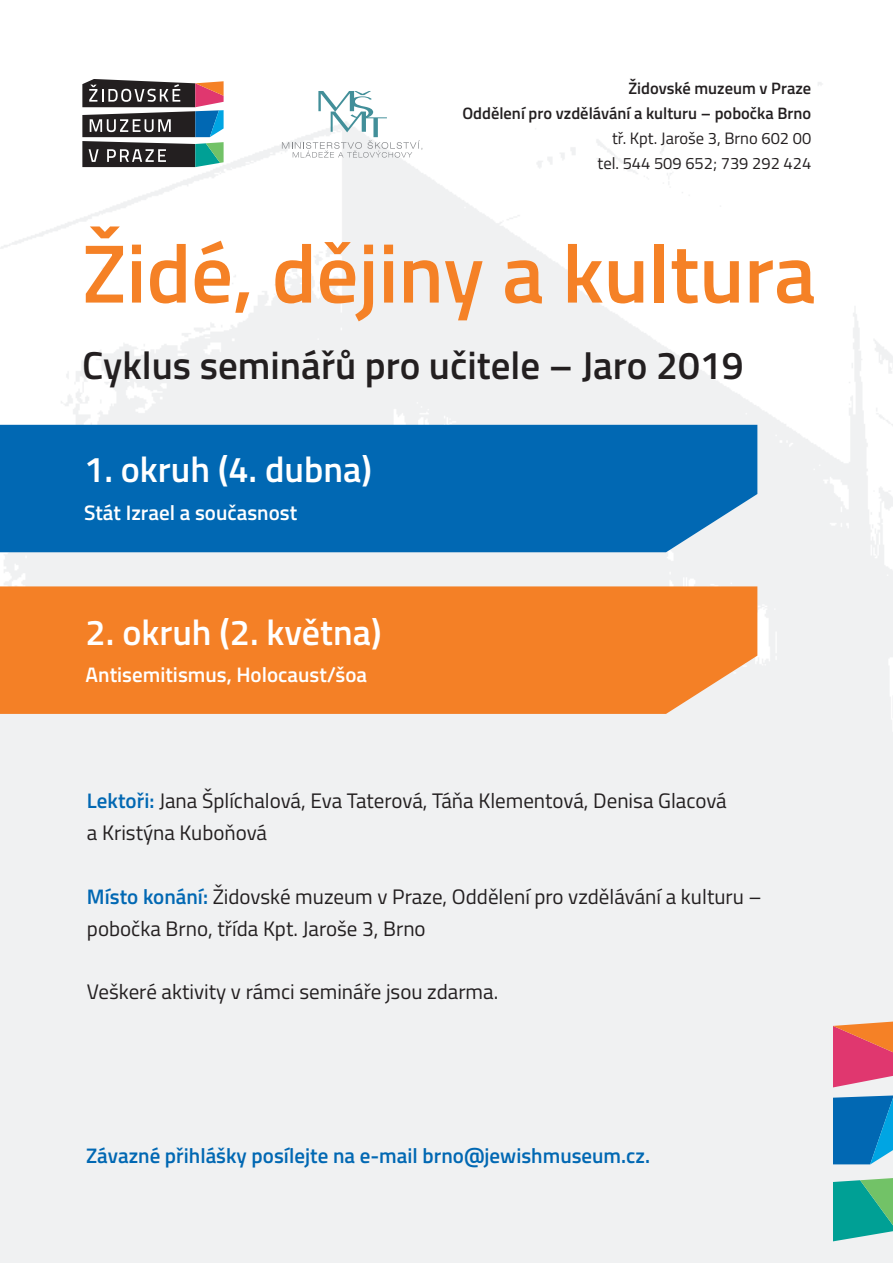
<style>
.page{position:relative;width:893px;height:1263px;background:#fff}
.page>*{position:absolute;margin:0;border:0;box-sizing:border-box;transform-origin:0 0}
.t1{font:600 82.8px "Titillium Web";color:#f58126}
.t2{font:600 39px "Titillium Web";color:#231f20}
.t3{font:600 36px "Titillium Web";color:#fff}
.t4{font:21px/32px "Titillium Web";color:#231f20}
.t5{font:600 21px "Titillium Web";color:#0168b3}
.t6{font:600 21px "Titillium Web";color:#fff}
.t7{font:600 16.5px/25px "Titillium Web";color:#231f20;text-align:right}
.t8{font:16.5px/25px "Titillium Web";color:#231f20;text-align:right}
.s1{font-weight:600;color:#0168b3}
</style>
<div class="page">
<div style="left:0;top:425px;width:757px;height:127px;background:#0168b3"></div>
<div style="left:0;top:586px;width:757px;height:128px;background:#f48026"></div>
<svg style="left:833px;top:1095px;width:60px;height:69px"></svg>
<svg style="left:833px;top:1177px;width:60px;height:64px"></svg>
<svg style="left:833px;top:1021px;width:60px;height:66px"></svg>
<svg style="left:82px;top:79px;width:142px;height:88px"></svg>
<svg style="left:282px;top:91px;width:140px;height:67px"></svg>
<p class="t7" style="left:462px;top:75px;width:350px">Židovské muzeum v Praze<br>Oddělení pro vzdělávání a kulturu – pobočka Brno</p>
<p class="t8" style="left:597px;top:126px;width:215px">tř. Kpt. Jaroše 3, Brno 602 00 tel. 544 509 652; 739 292 424</p>
<h1 class="t1" style="left:82px;top:209px;width:735px">Židé, dějiny a kultura</h1>
<h2 class="t2" style="left:82px;top:335px;width:663px">Cyklus seminářů pro učitele – Jaro 2019</h2>
<h3 class="t3" style="left:84px;top:441px;width:289px">1. okruh (4. dubna)</h3>
<p class="t6" style="left:84px;top:496px;width:214px">Stát Izrael a současnost</p>
<h3 class="t3" style="left:86px;top:604px;width:297px">2. okruh (2. května)</h3>
<p class="t6" style="left:86px;top:659px;width:283px">Antisemitismus, Holocaust/šoa</p>
<p class="t4" style="left:87px;top:784px;width:641px"><span class="s1">Lektoři:</span> Jana Šplíchalová, Eva Taterová, Táňa Klementová, Denisa Glacová a Kristýna Kuboňová</p>
<p class="t4" style="left:87px;top:880px;width:676px"><span class="s1">Místo konání:</span> Židovské muzeum v Praze, Oddělení pro vzdělávání a kulturu – pobočka Brno, třída Kpt. Jaroše 3, Brno</p>
<p class="t4" style="left:87px;top:975px;width:413px">Veškeré aktivity v rámci semináře jsou zdarma.</p>
<p class="t5" style="left:86px;top:1139px;width:565px">Závazné přihlášky posílejte na e-mail brno@jewishmuseum.cz.</p>
</div>
